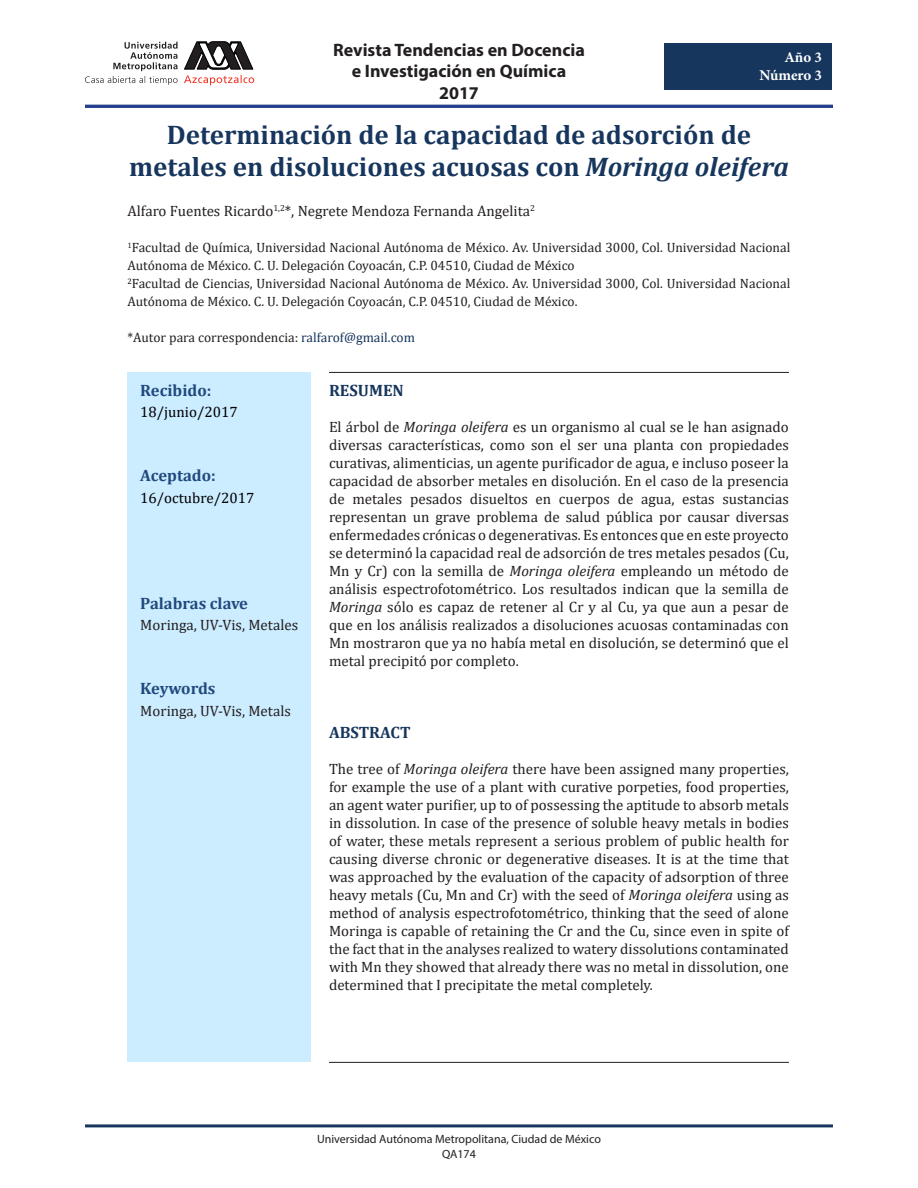
<style>
.page{position:relative;width:918px;height:1188px;background:#fff}
.page>*{position:absolute;margin:0;border:0;box-sizing:border-box;transform-origin:0 0}
.Tìtulo_del_trabajo{font:700 27px/32.4px "Cambria";color:#17365d;text-align:center}
.t1{font:700 18px/21.6px "Myriad Pro";color:#231f20;text-align:center}
.摘要-关键词标题{font:700 16.5px "Cambria";color:#1f497d}
.Resumen_y_Abstract{font:700 16.5px "Cambria";color:#17365d}
.Body_text{font:15px/18px "Cambria";color:#231f20;text-align:justify}
.Autor{font:15px "Cambria";color:#231f20}
.摘要-关键词标题-2{font:15px "Cambria";color:#231f20}
.t2{font:15px "Cambria";color:#000}
.t3{font:700 15px/18px "Minion Pro";letter-spacing:-.005em;color:#fff;text-align:right}
.Instituciòn{font:13.5px/18px "Cambria";color:#231f20}
.t4{font:12px/14.9px "Myriad Pro";color:#231f20;text-align:center}
.s1{font-style:italic}
.s2{color:#17365d}
</style>
<div class="page">
<hr style="left:85px;top:1124px;width:748px;height:3px;background:#17365d">
<div style="left:665px;top:43px;width:167px;height:46px;background:#17365d"></div>
<svg style="left:85px;top:42px;width:93px;height:43px"></svg>
<svg style="left:184px;top:41px;width:70px;height:44px"></svg>
<hr style="left:85px;top:105px;width:748px;height:3px;background:#253f8e">
<div style="left:128px;top:372px;width:183px;height:690px;background:#ccecff"></div>
<hr style="left:329px;top:372px;width:460px;height:1px;background:#231f20">
<hr style="left:329px;top:1062px;width:460px;height:1px;background:#231f20">
<p class="t1" style="left:333px;top:38px;width:253px">Revista Tendencias en Docencia e Investigación en Química<br>2017</p>
<p class="t3" style="left:759px;top:48px;width:64px">Año 3<br>Número 3</p>
<p class="Tìtulo_del_trabajo" style="left:129px;top:118px;width:661px">Determinación de la capacidad de adsorción de metales en disoluciones acuosas con <span class="s1">Moringa oleifera</span></p>
<p class="Autor" style="left:128px;top:202px;width:409px">Alfaro Fuentes Ricardo<sup>1,2</sup>*, Negrete Mendoza Fernanda Angelita<sup>2</sup></p>
<p class="Instituciòn" style="left:128px;top:238px;width:664px"><sup>1</sup>Facultad de Química, Universidad Nacional Autónoma de México. Av. Universidad 3000, Col. Universidad Nacional<br>Autónoma de México. C. U. Delegación Coyoacán, C.P. 04510, Ciudad de México</p>
<p class="Instituciòn" style="left:128px;top:274px;width:664px"><sup>2</sup>Facultad de Ciencias, Universidad Nacional Autónoma de México. Av. Universidad 3000, Col. Universidad Nacional<br>Autónoma de México. C. U. Delegación Coyoacán, C.P. 04510, Ciudad de México.</p>
<p class="Instituciòn" style="left:128px;top:328px;width:289px">*Autor para correspondencia: <span class="s2">ralfarof@gmail.com</span></p>
<p class="摘要-关键词标题" style="left:140px;top:379px;width:73px">Recibido:</p>
<p class="t2" style="left:140px;top:403px;width:99px">18/junio/2017</p>
<p class="Resumen_y_Abstract" style="left:329px;top:379px;width:76px">RESUMEN</p>
<p class="Body_text" style="left:329px;top:418px;width:461px">El árbol de <span class="s1">Moringa oleifera</span> es un organismo al cual se le han asignado diversas características, como son el ser una planta con propiedades curativas, alimenticias, un agente purificador de agua, e incluso poseer la capacidad de absorber metales en disolución. En el caso de la presencia de metales pesados disueltos en cuerpos de agua, estas sustancias representan un grave problema de salud pública por causar diversas enfermedades crónicas o degenerativas. Es entonces que en este proyecto se determinó la capacidad real de adsorción de tres metales pesados (Cu, Mn y Cr) con la semilla de <span class="s1">Moringa oleifera</span> empleando un método de análisis espectrofotométrico. Los resultados indican que la semilla de <span class="s1">Moringa</span> sólo es capaz de retener al Cr y al Cu, ya que aun a pesar de que en los análisis realizados a disoluciones acuosas contaminadas con Mn mostraron que ya no había metal en disolución, se determinó que el metal precipitó por completo.</p>
<p class="摘要-关键词标题" style="left:140px;top:464px;width:77px">Aceptado:</p>
<p class="t2" style="left:140px;top:489px;width:115px">16/octubre/2017</p>
<p class="摘要-关键词标题" style="left:140px;top:592px;width:109px">Palabras clave</p>
<p class="摘要-关键词标题-2" style="left:140px;top:616px;width:159px">Moringa, UV-Vis, Metales</p>
<p class="摘要-关键词标题" style="left:140px;top:677px;width:77px">Keywords</p>
<p class="摘要-关键词标题-2" style="left:140px;top:702px;width:152px">Moringa, UV-Vis, Metals</p>
<p class="Resumen_y_Abstract" style="left:329px;top:721px;width:83px">ABSTRACT</p>
<p class="Body_text" style="left:329px;top:760px;width:461px">The tree of <span class="s1">Moringa oleifera</span> there have been assigned many properties, for example the use of a plant with curative porpeties, food properties, an agent water purifier, up to of possessing the aptitude to absorb metals in dissolution. In case of the presence of soluble heavy metals in bodies of water, these metals represent a serious problem of public health for causing diverse chronic or degenerative diseases. It is at the time that was approached by the evaluation of the capacity of adsorption of three heavy metals (Cu, Mn and Cr) with the seed of <span class="s1">Moringa oleifera</span> using as method of analysis espectrofotométrico, thinking that the seed of alone Moringa is capable of retaining the Cr and the Cu, since even in spite of the fact that in the analyses realized to watery dissolutions contaminated with Mn they showed that already there was no metal in dissolution, one determined that I precipitate the metal completely.</p>
<p class="t4" style="left:317px;top:1131px;width:285px">Universidad Autónoma Metropolitana, Ciudad de México<br>QA174</p>
</div>
